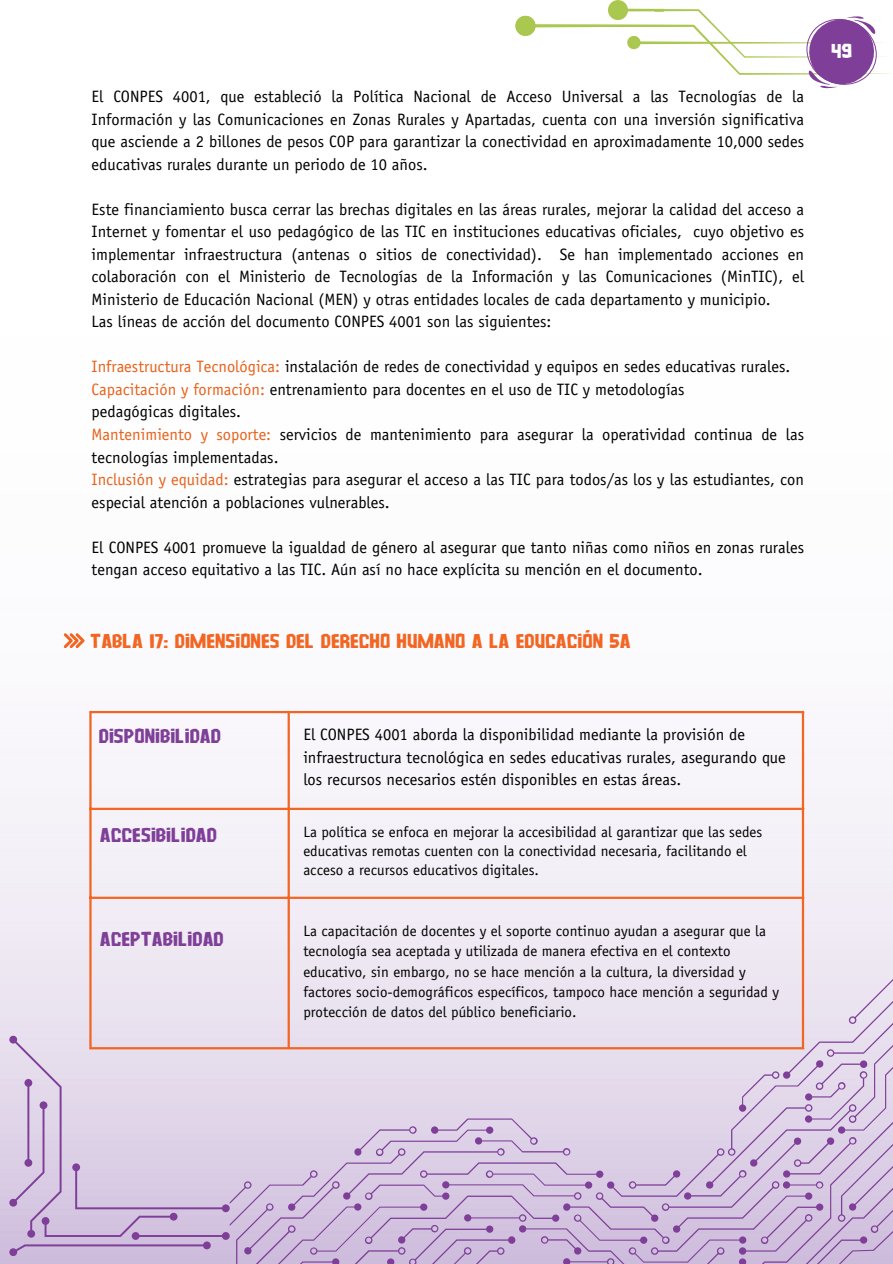
<style>
.page{position:relative;width:893px;height:1264px;background:#fff}
.page>*{position:absolute;margin:0;border:0;box-sizing:border-box;transform-origin:0 0}
.t1{font:21px "Unique";color:#f26522}
.t2{font:21px "Unique";color:#7f3f98}
.t3{font:21px "Unique";color:#fff}
.t4{font:16.5px/22.5px "Officina Sans Std";color:#000}
.t5{font:15px/20.2px "Officina Sans Std";color:#000}
.s1{color:#e8611a}
</style>
<div class="page">
<svg style="left:515px;top:0;width:375px;height:89px"></svg>
<img style="left:0;top:634px;width:892px;height:629px">
<svg style="left:9px;top:1035px;width:220px;height:221px;background:#d7c8e2"></svg>
<svg style="left:64px;top:633px;width:21px;height:14px"></svg>
<hr style="left:89px;top:713px;width:3px;height:334px;background:#f26522">
<hr style="left:287px;top:713px;width:3px;height:334px;background:#f26522">
<hr style="left:801px;top:713px;width:3px;height:334px;background:#f26522">
<hr style="left:89px;top:711px;width:715px;height:2px;background:#f26522">
<hr style="left:89px;top:807px;width:715px;height:3px;background:#f26522">
<hr style="left:89px;top:896px;width:715px;height:2px;background:#f26522">
<hr style="left:89px;top:1047px;width:715px;height:2px;background:#f26522">
<svg style="left:230px;top:978px;width:662px;height:285px;background:#dacae2"></svg>
<p class="t4" style="left:92px;top:87px;width:714px;text-align:justify">El CONPES 4001, que estableció la Política Nacional de Acceso Universal a las Tecnologías de la Información y las Comunicaciones en Zonas Rurales y Apartadas, cuenta con una inversión significativa que asciende a 2 billones de pesos COP para garantizar la conectividad en aproximadamente 10,000 sedes educativas rurales durante un periodo de 10 años.</p>
<p class="t4" style="left:92px;top:200px;width:714px;text-align:justify">Este financiamiento busca cerrar las brechas digitales en las áreas rurales, mejorar la calidad del acceso a Internet y fomentar el uso pedagógico de las TIC en instituciones educativas oficiales, cuyo objetivo es implementar infraestructura (antenas o sitios de conectividad). Se han implementado acciones en colaboración con el Ministerio de Tecnologías de la Información y las Comunicaciones (MinTIC), el Ministerio de Educación Nacional (MEN) y otras entidades locales de cada departamento y municipio.</p>
<p class="t4" style="left:92px;top:312px;width:461px">Las líneas de acción del documento CONPES 4001 son las siguientes:</p>
<p class="t4" style="left:92px;top:357px;width:700px"><span class="s1">Infraestructura Tecnológica:</span> instalación de redes de conectividad y equipos en sedes educativas rurales.</p>
<p class="t4" style="left:92px;top:380px;width:594px"><span class="s1">Capacitación y formación:</span> entrenamiento para docentes en el uso de TIC y metodologías</p>
<p class="t4" style="left:92px;top:402px;width:151px">pedagógicas digitales.</p>
<p class="t4" style="left:92px;top:425px;width:714px"><span class="s1">Mantenimiento y soporte:</span> servicios de mantenimiento para asegurar la operatividad continua de las tecnologías implementadas.</p>
<p class="t4" style="left:92px;top:470px;width:714px"><span class="s1">Inclusión y equidad:</span> estrategias para asegurar el acceso a las TIC para todos/as los y las estudiantes, con especial atención a poblaciones vulnerables.</p>
<p class="t4" style="left:92px;top:537px;width:714px">El CONPES 4001 promueve la igualdad de género al asegurar que tanto niñas como niños en zonas rurales tengan acceso equitativo a las TIC. Aún así no hace explícita su mención en el documento.</p>
<p class="t1" style="left:90px;top:630px;width:542px">TABLA 17: DIMENSIONES DEL DERECHO HUMANO A LA EDUCACIÓN 5A</p>
<p class="t3" style="left:831px;top:41px;width:23px">49</p>
<p class="t2" style="left:99px;top:726px;width:124px">DISPONIBILIDAD</p>
<h1 class="t2" style="left:100px;top:824px;width:118px">ACCESIBILIDAD</h1>
<p class="t2" style="left:100px;top:929px;width:125px">ACEPTABILIDAD</p>
<p class="t4" style="left:303px;top:725px;width:484px">El CONPES 4001 aborda la disponibilidad mediante la provisión de infraestructura tecnológica en sedes educativas rurales, asegurando que los recursos necesarios estén disponibles en estas áreas.</p>
<p class="t5" style="left:303px;top:824px;width:460px;line-height:19.2px">La política se enfoca en mejorar la accesibilidad al garantizar que las sedes educativas remotas cuenten con la conectividad necesaria, facilitando el acceso a recursos educativos digitales.</p>
<p class="t5" style="left:303px;top:922px;width:477px">La capacitación de docentes y el soporte continuo ayudan a asegurar que la tecnología sea aceptada y utilizada de manera efectiva en el contexto educativo, sin embargo, no se hace mención a la cultura, la diversidad y factores socio-demográficos específicos, tampoco hace mención a seguridad y protección de datos del público beneficiario.</p>
</div>
